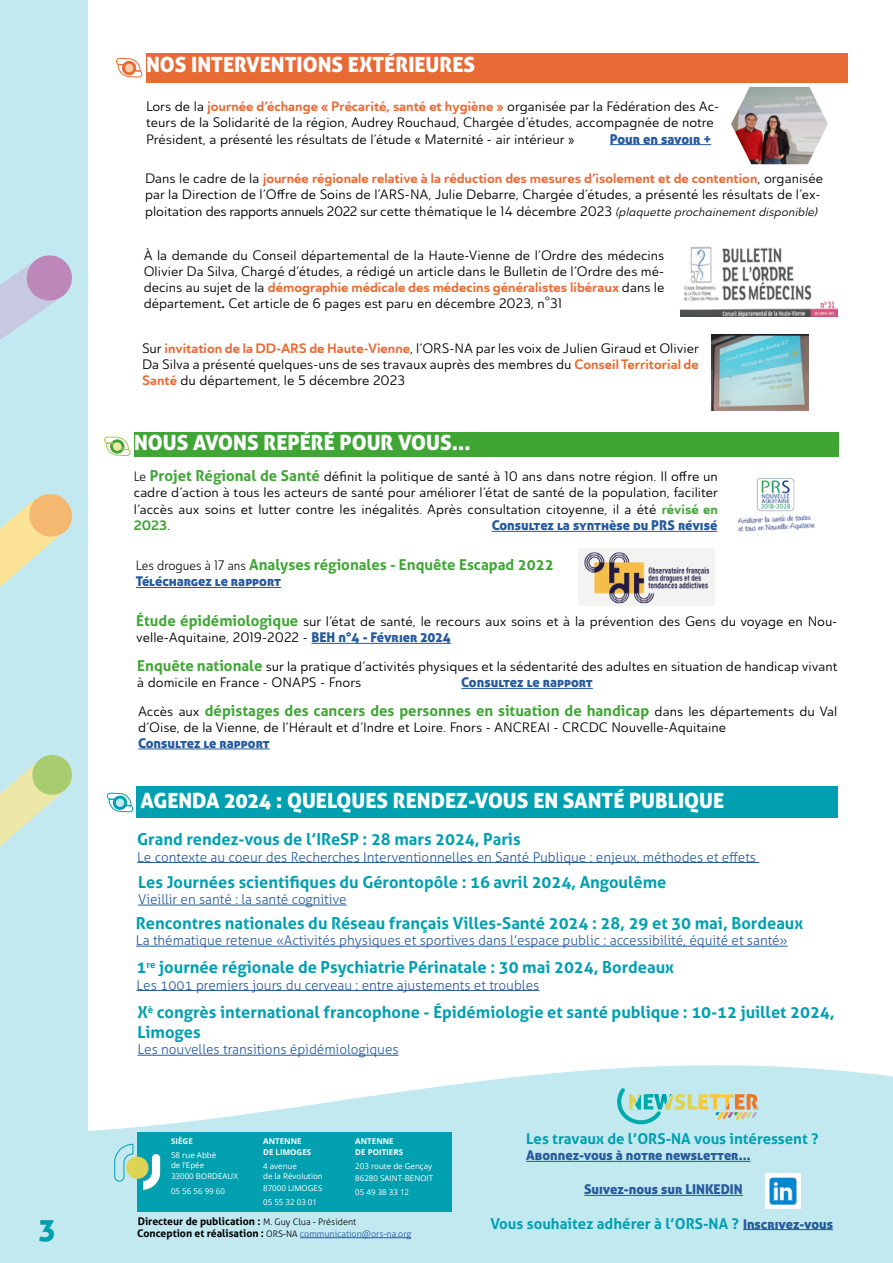
<style>
.page{position:relative;width:893px;height:1263px;background:#fff}
.page>*{position:absolute;margin:0;border:0;box-sizing:border-box;transform-origin:0 0}
.t1{font:30px "Aller Display";color:#00a0b0}
.t2{font:21px "Aller Display";color:#fff}
.t3{font:700 16.5px/19.8px "Aller";color:#00a0b0}
.t4{font:700 15px "Aller";color:#3fa535}
.t5{font:700 15px "Aller";color:#00a0b0}
.t6{font:13.5px/16.2px "Ainslie Sans Nor Reg";color:#000}
.t7{font:300 13.5px "Aller";color:#275b9b}
.t8{font:13.5px "Aller Display";color:#275b9b}
.t9{font:700 10.5px "Aller";color:#000}
.Texte_courant{font:7.95px/9.9px "Open Sans";color:#fff}
.Texte_courant-2{font:700 7.95px/11.4px "Open Sans";color:#fff}
.s1{font-family:"Ainslie Sans Nor Bol";color:#e86b36}
.s2{font-family:"Ainslie Sans Nor Reg It";font-size:12px}
.s3{font-family:"Ainslie Sans Nor Bol"}
.s4{font-family:"Ainslie Sans Con Boo"}
.s5{font-family:"Aller";font-weight:700;font-size:15px;color:#3fa535}
.s6{font-family:"Ainslie Sans Nor Bol";color:#3fa535}
.s7{font-family:"Ainslie Sans Con Boo";font-weight:400;font-size:13.5px;color:#000}
.s8{font-family:"Aller Display";color:#275b9b}
.s9{font-family:"Ainslie Sans Nor Reg";font-weight:400;font-size:13.5px;color:#000}
.s10{font-weight:300;font-size:9px}
.s11{font-weight:300;font-size:9px;color:#275b9b}
.s12{font-family:"Aller Display";font-weight:400;font-size:13.5px;color:#275b9b}
</style>
<div class="page">
<svg style="left:87px;top:1031px;width:806px;height:232px;fill:#c2e8f0"></svg>
<div style="left:0;top:0;width:87px;height:1263px;background:#c2e8f0"></div>
<svg style="left:0;top:494px;width:72px;height:93px"></svg>
<svg style="left:0;top:255px;width:72px;height:85px"></svg>
<svg style="left:0;top:755px;width:72px;height:91px"></svg>
<div style="left:134px;top:433px;width:704px;height:24px;background:#3fa535"></div>
<img style="left:737px;top:478px;width:78px;height:54px">
<hr style="left:136px;top:587px;width:145px;height:1px;background:#275b9b">
<div style="left:146px;top:53px;width:702px;height:29px;background:#e86b36"></div>
<hr style="left:610px;top:144px;width:101px;height:1px;background:#275b9b">
<img style="left:731px;top:87px;width:97px;height:77px">
<img style="left:681px;top:246px;width:156px;height:70px">
<img style="left:711px;top:334px;width:98px;height:76px">
<hr style="left:526px;top:1161px;width:225px;height:1px;background:#275b9b">
<hr style="left:743px;top:1229px;width:90px;height:1px;background:#275b9b">
<svg style="left:616px;top:1084px;width:143px;height:47px;background:#b6dad0"></svg>
<hr style="left:584px;top:1195px;width:159px;height:1px;background:#275b9b">
<img style="left:766px;top:1173px;width:34px;height:35px">
<div style="left:138px;top:1132px;width:314px;height:79px;background:#00a0b0"></div>
<div style="left:126px;top:1156px;width:22px;height:23px;background:#ddd454;border-radius:50%"></div>
<svg style="left:142px;top:1153px;width:19px;height:38px"></svg>
<svg style="left:114px;top:1143px;width:20px;height:39px"></svg>
<svg style="left:116px;top:58px;width:26px;height:20px"></svg>
<div style="left:125px;top:64px;width:8px;height:8px;background:#f7cca8;border-radius:50%"></div>
<svg style="left:104px;top:436px;width:27px;height:20px"></svg>
<div style="left:113px;top:442px;width:9px;height:9px;background:#ede8a8;border-radius:50%"></div>
<hr style="left:137px;top:1055px;width:262px;height:1px;background:#275b9b">
<hr style="left:137px;top:990px;width:402px;height:1px;background:#275b9b">
<hr style="left:136px;top:946px;width:652px;height:1px;background:#275b9b">
<div style="left:136px;top:787px;width:702px;height:31px;background:#00a0b0"></div>
<hr style="left:137px;top:862px;width:622px;height:1px;background:#275b9b">
<svg style="left:107px;top:792px;width:26px;height:20px"></svg>
<div style="left:116px;top:798px;width:8px;height:9px;background:#c2e8f0;border-radius:50%"></div>
<hr style="left:311px;top:643px;width:140px;height:1px;background:#275b9b">
<hr style="left:461px;top:688px;width:132px;height:1px;background:#275b9b">
<hr style="left:300px;top:1237px;width:111px;height:1px;background:#275b9b">
<hr style="left:138px;top:905px;width:209px;height:1px;background:#275b9b">
<img style="left:578px;top:549px;width:136px;height:57px">
<hr style="left:138px;top:749px;width:132px;height:1px;background:#275b9b">
<hr style="left:492px;top:531px;width:225px;height:1px;background:#275b9b">
<p class="t2" style="left:146px;top:51px;width:331px">NOS INTERVENTIONS EXTÉRIEURES</p>
<p class="t6" style="left:146px;top:98px;width:575px">Lors de la <span class="s1">journée d’échange « Précarité, santé et hygiène »</span> organisée par la Fédération des Ac&shy;teurs de la Solidarité de la région, Audrey Rouchaud, Chargée d’études, accompagnée de notre<br>Président, a présenté les résultats de l’étude « Maternité - air intérieur »</p>
<p class="t8" style="left:610px;top:130px;width:103px">Pour en savoir +</p>
<p class="t6" style="left:145px;top:170px;width:679px">Dans le cadre de la <span class="s1">journée régionale relative à la réduction des mesures d’isolement et de contention</span>, organisée par la Direction de l’Offre de Soins de l’ARS-NA, Julie Debarre, Chargée d’études, a présenté les résultats de l’ex&shy;ploitation des rapports annuels 2022 sur cette thématique le 14 décembre 2023 <span class="s2">(plaquette prochainement disponible)</span></p>
<p class="t6" style="left:144px;top:247px;width:522px;text-align:justify">À la demande du Conseil départemental de la Haute-Vienne de l’Ordre des médecins Olivier Da Silva, Chargé d’études, a rédigé un article dans le Bulletin de l’Ordre des mé&shy;decins au sujet de la <span class="s1">démographie médicale des médecins généralistes libéraux</span> dans le département<span class="s3">.</span> Cet article de 6 pages est paru en décembre 2023, n°31</p>
<p class="t6" style="left:142px;top:340px;width:558px;text-align:justify">Sur <span class="s1">invitation de la DD-ARS de Haute-Vienne</span>, l’ORS-NA par les voix de Julien Giraud et Olivier Da Silva a présenté quelques-uns de ses travaux auprès des membres du <span class="s1">Conseil Territorial de Santé</span> du département, le 5 décembre 2023</p>
<p class="t2" style="left:134px;top:430px;width:338px">NOUS AVONS REPÉRÉ POUR VOUS...</p>
<p class="t6" style="left:134px;top:468px;width:586px;text-align:justify"><span class="s4">Le</span> <span class="s5">Projet Régional de Santé</span> définit la politique de santé à 10 ans dans notre région. Il offre un cadre d’action à tous les acteurs de santé pour améliorer l’état de santé de la population, faciliter l’accès aux soins et lutter contre les inégalités. Après consultation citoyenne, il a été <span class="s6">révisé en 2023</span>.</p>
<p class="t4" style="left:136px;top:556px;width:419px"><span class="s7">Les drogues à 17 ans</span> Analyses régionales - Enquête Escapad 2022</p>
<p class="t8" style="left:136px;top:573px;width:147px">Téléchargez le rapport</p>
<p class="t8" style="left:492px;top:517px;width:227px">Consultez la synthèse du PRS révisé</p>
<p class="t6" style="left:136px;top:613px;width:703px"><span class="s5">Étude épidémiologique</span> sur l’état de santé, le recours aux soins et à la prévention des Gens du voyage en Nou&shy;velle-Aquitaine, 2019-2022 - <span class="s8">BEH n°4 - Février 2024</span></p>
<p class="t6" style="left:137px;top:658px;width:702px"><span class="s5">Enquête nationale</span> sur la pratique d’activités physiques et la sédentarité des adultes en situation de handicap vivant à domicile en France - ONAPS - Fnors</p>
<p class="t8" style="left:461px;top:674px;width:133px">Consultez le rapport</p>
<p class="t4" style="left:138px;top:701px;width:701px"><span class="s9">Accès aux</span> dépistages des cancers des personnes en situation de handicap <span class="s9">dans les départements du Val</span></p>
<p class="t6" style="left:138px;top:719px;width:589px">d’Oise, de la Vienne, de l’Hérault et d’Indre et Loire. Fnors - ANCREAI - CRCDC Nouvelle-Aquitaine</p>
<p class="t8" style="left:138px;top:734px;width:133px">Consultez le rapport</p>
<p class="t2" style="left:141px;top:787px;width:585px">AGENDA 2024 : QUELQUES RENDEZ-VOUS EN SANTÉ PUBLIQUE</p>
<p class="t3" style="left:137px;top:829px;width:385px">Grand rendez-vous de l’IReSP : 28 mars 2024, Paris</p>
<p class="t7" style="left:137px;top:848px;width:620px">Le contexte au coeur des Recherches Interventionnelles en Santé Publique : enjeux, méthodes et effets</p>
<p class="t3" style="left:138px;top:872px;width:530px">Les Journées scientifiques du Gérontopôle : 16 avril 2024, Angoulême</p>
<p class="t7" style="left:138px;top:891px;width:210px">Vieillir en santé : la santé cognitive</p>
<p class="t3" style="left:136px;top:913px;width:669px">Rencontres nationales du Réseau français Villes-Santé 2024 : 28, 29 et 30 mai, Bordeaux</p>
<p class="t7" style="left:136px;top:932px;width:653px">La thématique retenue «Activités physiques et sportives dans l’espace public : accessibilité, équité et santé»</p>
<p class="t3" style="left:137px;top:957px;width:539px">1<sup>re</sup> journée régionale de Psychiatrie Périnatale : 30 mai 2024, Bordeaux</p>
<p class="t7" style="left:137px;top:977px;width:404px">Les 1001 premiers jours du cerveau : entre ajustements et troubles</p>
<p class="t3" style="left:137px;top:1002px;width:699px">X<sup>è</sup> congrès international francophone - Épidémiologie et santé publique : 10-12 juillet 2024,<br>Limoges</p>
<p class="t7" style="left:137px;top:1041px;width:263px">Les nouvelles transitions épidémiologiques</p>
<p class="Texte_courant-2" style="left:171px;top:1135px;width:23px">SIÈGE</p>
<p class="Texte_courant" style="left:171px;top:1150px;width:47px">58 rue Abbé de l’Epée</p>
<p class="Texte_courant" style="left:171px;top:1171px;width:68px">33000 BORDEAUX</p>
<p class="Texte_courant" style="left:171px;top:1186px;width:55px">05 56 56 99 60</p>
<p class="Texte_courant-2" style="left:263px;top:1135px;width:50px">ANTENNE<br>DE LIMOGES</p>
<p class="Texte_courant" style="left:263px;top:1161px;width:61px">4 avenue<br>de la Révolution</p>
<p class="Texte_courant" style="left:263px;top:1183px;width:61px">87000 LIMOGES</p>
<p class="Texte_courant" style="left:263px;top:1197px;width:55px">05 55 32 03 01</p>
<p class="Texte_courant-2" style="left:355px;top:1135px;width:49px">ANTENNE<br>DE POITIERS</p>
<p class="Texte_courant" style="left:355px;top:1161px;width:78px">203 route de Gençay</p>
<p class="Texte_courant" style="left:355px;top:1173px;width:79px">86280 SAINT-BENOIT</p>
<p class="Texte_courant" style="left:355px;top:1187px;width:55px">05 49 38 33 12</p>
<p class="t9" style="left:138px;top:1215px;width:220px">Directeur de publication : <span class="s10">M. Guy Clua - Président</span></p>
<p class="t1" style="left:39px;top:1210px;width:18px">3</p>
<p class="t9" style="left:137px;top:1227px;width:276px">Conception et réalisation : <span class="s10">ORS-NA</span> <span class="s11">communication@ors-na.org</span></p>
<p class="t5" style="left:526px;top:1129px;width:294px">Les travaux de l’ORS-NA vous intéressent ?</p>
<p class="t8" style="left:526px;top:1147px;width:226px">Abonnez-vous à notre newsletter...</p>
<p class="t8" style="left:584px;top:1181px;width:160px">Suivez-nous sur LINKEDIN</p>
<p class="t5" style="left:490px;top:1214px;width:344px">Vous souhaitez adhérer à l’ORS-NA ? <span class="s12">Inscrivez-vous</span></p>
</div>
